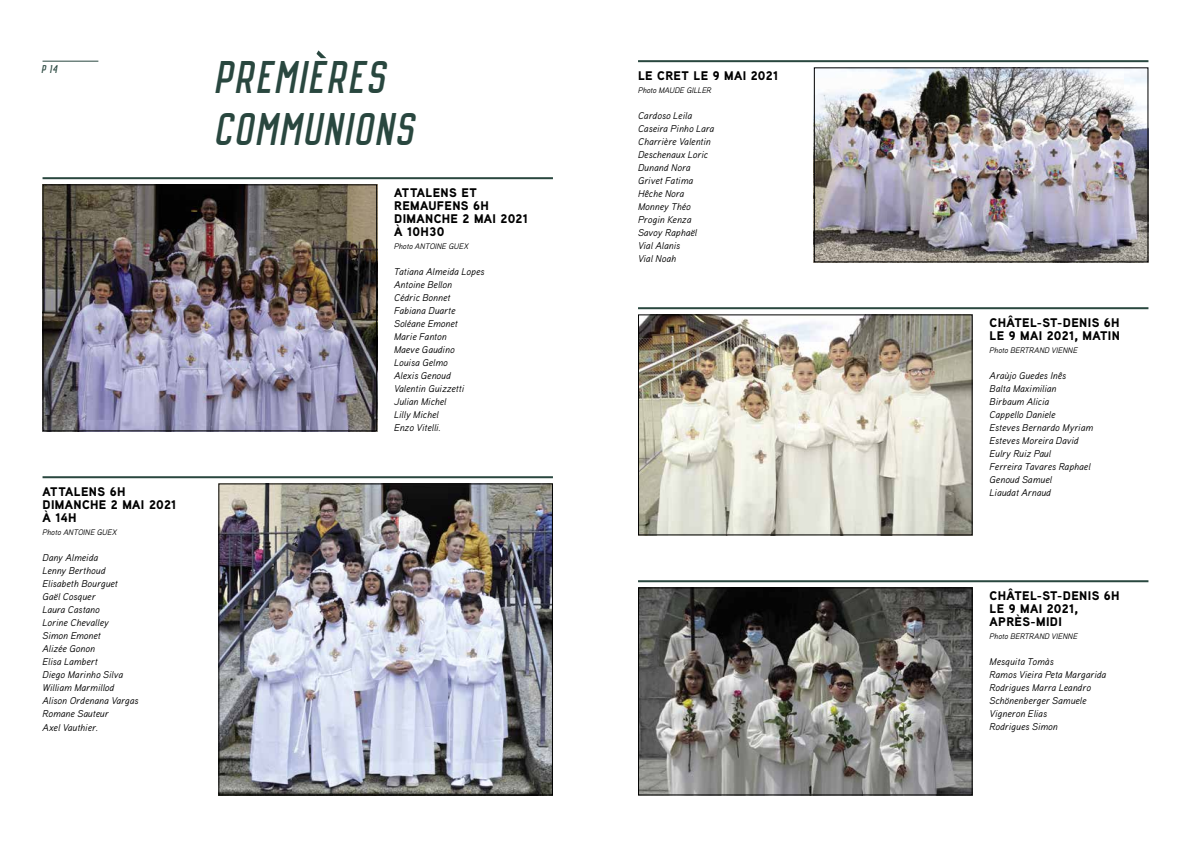
<style>
.page{position:relative;width:1191px;height:842px;background:#fff}
.page>*{position:absolute;margin:0;border:0;box-sizing:border-box;transform-origin:0 0}
.t1{font:italic 40px/52px "Octanis Sans";letter-spacing:.05em;color:#29473f}
.t2{font:900 12.5px/13px "Aaux Pro";letter-spacing:.03em;color:#000}
.t3{font:italic 9.8px/13px "Aaux Pro";color:#000}
.t4{font:italic 9.8px "Octanis Sans";color:#29473f}
.t5{font:italic 8px "Aaux Pro";color:#000}
</style>
<div class="page">
<hr style="left:43px;top:61px;width:55px;height:1px;background:#29473f">
<hr style="left:43px;top:177px;width:510px;height:2px;background:#29473f">
<img style="left:45px;top:186px;width:330px;height:243px">
<div style="left:43px;top:184px;width:334px;height:247px;border:1px solid #000"></div>
<hr style="left:43px;top:476px;width:510px;height:2px;background:#29473f">
<img style="left:220px;top:485px;width:331px;height:308px">
<div style="left:218px;top:483px;width:335px;height:312px;border:1px solid #000"></div>
<svg style="left:316px;top:50px;width:10px;height:8px"></svg>
<hr style="left:638px;top:60px;width:510px;height:2px;background:#29473f">
<img style="left:816px;top:69px;width:330px;height:191px">
<div style="left:814px;top:67px;width:334px;height:195px;border:1px solid #000"></div>
<hr style="left:638px;top:307px;width:510px;height:2px;background:#29473f">
<img style="left:640px;top:316px;width:330px;height:217px">
<div style="left:638px;top:314px;width:334px;height:221px;border:1px solid #000"></div>
<hr style="left:638px;top:580px;width:510px;height:2px;background:#29473f">
<img style="left:640px;top:589px;width:330px;height:204px">
<div style="left:638px;top:587px;width:334px;height:208px;border:1px solid #000"></div>
<p class="t4" style="left:43px;top:64px;width:17px">P 14</p>
<h1 class="t1" style="left:218px;top:54px;width:201px">PREMIERES<br>COMMUNIONS</h1>
<p class="t2" style="left:43px;top:485px;width:135px">ATTALENS 6H<br>DIMANCHE 2 MAI 2021<br>À 14H</p>
<p class="t5" style="left:43px;top:527px;width:76px">Photo ANTOINE GUEX</p>
<p class="t3" style="left:43px;top:551px;width:98px">Dany Almeida<br>Lenny Berthoud<br>Elisabeth Bourguet<br>Gaël Cosquer<br>Laura Castano<br>Lorine Chevalley<br>Simon Emonet<br>Alizée Gonon<br>Elisa Lambert<br>Diego Marinho Silva<br>William Marmillod<br>Alison Ordenana Vargas<br>Romane Sauteur<br>Axel Vauthier.</p>
<p class="t2" style="left:394px;top:186px;width:135px">ATTALENS ET<br>REMAUFENS 6H<br>DIMANCHE 2 MAI 2021<br>À 10H30</p>
<p class="t5" style="left:394px;top:241px;width:76px">Photo ANTOINE GUEX</p>
<p class="t3" style="left:394px;top:265px;width:92px">Tatiana Almeida Lopes<br>Antoine Bellon<br>Cédric Bonnet<br>Fabiana Duarte<br>Soléane Emonet<br>Marie Fanton<br>Maeve Gaudino<br>Louisa Gelmo<br>Alexis Genoud<br>Valentin Guizzetti<br>Julian Michel<br>Lilly Michel<br>Enzo Vitelli.</p>
<p class="t2" style="left:638px;top:69px;width:142px">LE CRET LE 9 MAI 2021</p>
<p class="t5" style="left:638px;top:85px;width:75px">Photo MAUDE GILLER</p>
<p class="t3" style="left:638px;top:109px;width:78px">Cardoso Leila<br>Caseira Pinho Lara<br>Charrière Valentin<br>Deschenaux Loric<br>Dunand Nora<br>Grivet Fatima<br>Hêche Nora<br>Monney Théo<br>Progin Kenza<br>Savoy Raphaël<br>Vial Alanis<br>Vial Noah</p>
<p class="t2" style="left:989px;top:316px;width:132px">CHÂTEL-ST-DENIS 6H<br>LE 9 MAI 2021, MATIN</p>
<p class="t5" style="left:989px;top:345px;width:90px">Photo BERTRAND VIENNE</p>
<p class="t3" style="left:989px;top:369px;width:105px">Araùjo Guedes Inês<br>Balta Maximilian<br>Birbaum Alicia<br>Cappello Daniele<br>Esteves Bernardo Myriam<br>Esteves Moreira David<br>Eulry Ruiz Paul<br>Ferreira Tavares Raphael<br>Genoud Samuel<br>Liaudat Arnaud</p>
<p class="t2" style="left:989px;top:589px;width:131px">CHÂTEL-ST-DENIS 6H<br>LE 9 MAI 2021,<br>APRÈS-MIDI</p>
<p class="t5" style="left:989px;top:631px;width:90px">Photo BERTRAND VIENNE</p>
<p class="t3" style="left:989px;top:655px;width:118px">Mesquita Tomàs<br>Ramos Vieira Peta Margarida<br>Rodrigues Marra Leandro<br>Schönenberger Samuele<br>Vigneron Elias<br>Rodrigues Simon</p>
</div>
